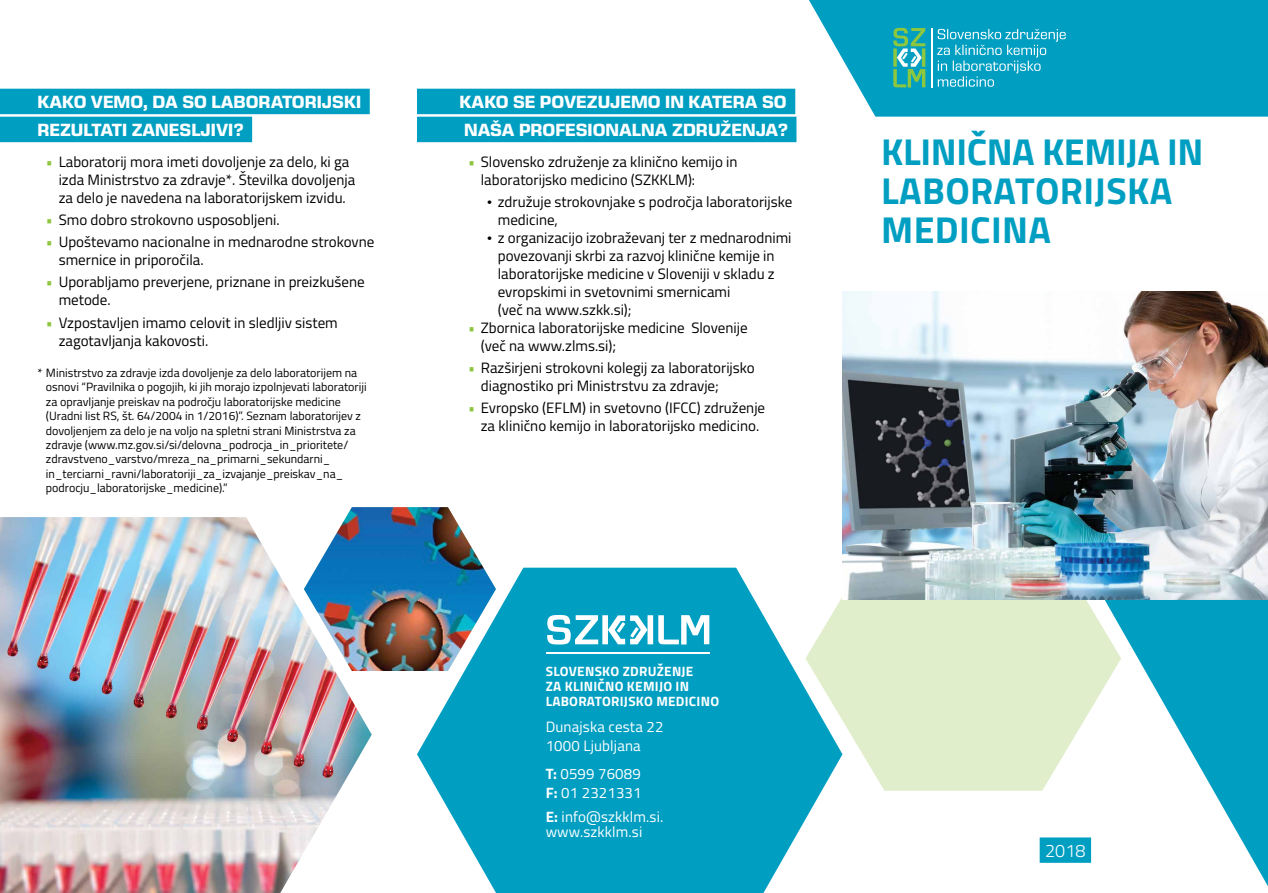
<style>
.page{position:relative;width:1268px;height:893px;background:#fff}
.page>*{position:absolute;margin:0;border:0;box-sizing:border-box;transform-origin:0 0}
.t1{font:700 37.5px/39px "Titillium";letter-spacing:.01em;color:#009fc2}
.t2{font:700 18px/28px "Eurostile Next LT Pro";color:#fff}
.t3{font:300 18px "Titillium";color:#fff}
.t4{font:15px/18px "Titillium";color:#000}
.t5{font:15px/19.2px "Titillium";letter-spacing:.01em;color:#fff}
.t6{font:700 13.5px/15px "Titillium";letter-spacing:.02em;color:#fff}
.t7{font:12px/14.4px "Titillium";color:#000}
.s1{color:#8dc63f}
.s2{font-family:"Courier New"}
.s3{font-weight:700}
</style>
<div class="page">
<img style="left:0;top:517px;width:372px;height:376px">
<svg style="left:417px;top:568px;width:405px;height:325px;background:#22abca"></svg>
<img style="left:304px;top:507px;width:192px;height:164px">
<svg style="left:805px;top:568px;width:295px;height:223px;background:#dbedd2"></svg>
<svg style="left:809px;top:0;width:458px;height:117px;background:#17a7c7"></svg>
<svg style="left:1100px;top:600px;width:167px;height:285px"></svg>
<svg style="left:547px;top:615px;width:162px;height:29px"></svg>
<hr style="left:546px;top:652px;width:164px;height:1px;background:#fff">
<div style="left:0;top:89px;width:369px;height:25px;background:#009fc2"></div>
<div style="left:0;top:117px;width:252px;height:25px;background:#009fc2"></div>
<div style="left:417px;top:89px;width:378px;height:25px;background:#009fc2"></div>
<div style="left:417px;top:117px;width:379px;height:25px;background:#009fc2"></div>
<img style="left:842px;top:291px;width:425px;height:309px">
<div style="left:1039px;top:837px;width:51px;height:26px;background:#009fc2"></div>
<svg style="left:937px;top:29px;width:128px;height:58px;background:#25adca"></svg>
<hr style="left:930px;top:28px;width:1px;height:60px;background:#fff">
<svg style="left:893px;top:28px;width:32px;height:59px;background:#4fb798"></svg>
<p class="t2" style="left:37px;top:88px;width:325px">KAKO VEMO, DA SO LABORATORIJSKI<br>REZULTATI ZANESLJIVI?</p>
<p class="t4" style="left:59px;top:152px;width:298px;text-indent:-13px"><span class="s1">•</span> Laboratorij mora imeti dovoljenje za delo, ki ga izda Ministrstvo za zdravje*. Številka dovoljenja za delo je navedena na laboratorijskem izvidu.</p>
<p class="t4" style="left:46px;top:210px;width:235px"><span class="s1">•</span> Smo dobro strokovno usposobljeni.</p>
<p class="t4" style="left:59px;top:232px;width:317px;text-indent:-13px"><span class="s1">•</span> Upoštevamo nacionalne in mednarodne strokovne smernice in priporočila.</p>
<p class="t4" style="left:59px;top:272px;width:307px;text-indent:-13px"><span class="s1">•</span> Uporabljamo preverjene, priznane in preizkušene metode.</p>
<p class="t4" style="left:59px;top:313px;width:280px;text-indent:-13px"><span class="s1">•</span> Vzpostavljen imamo celovit in sledljiv sistem zagotavljanja kakovosti.</p>
<p class="t7" style="left:46px;top:365px;width:322px;text-indent:-9px">* Ministrstvo za zdravje izda dovoljenje za delo laboratorijem na osnovi “Pravilnika o pogojih, ki jih morajo izpolnjevati laboratoriji za opravljanje preiskav na področju laboratorijske medicine (Uradni list RS, št. 64/2004 in 1/2016)”. Seznam laboratorijev z dovoljenjem za delo je na voljo na spletni strani Ministrstva za zdravje (www.mz.gov.si/si/delovna_podrocja_in_prioritete/ zdravstveno_varstvo/mreza_na_primarni_sekundarni_ in_terciarni_ravni/laboratoriji_za_izvajanje_preiskav_na_ podrocju_laboratorijske_medicine).”</p>
<p class="t2" style="left:459px;top:88px;width:330px">KAKO SE POVEZUJEMO IN KATERA SO<br>NAŠA PROFESIONALNA ZDRUŽENJA?</p>
<p class="t4" style="left:480px;top:152px;width:258px;text-indent:-13px"><span class="s1">•</span> Slovensko združenje za klinično kemijo in laboratorijsko medicino (SZKKLM):</p>
<p class="t4" style="left:497px;top:192px;width:296px;text-indent:-13px"><span class="s2">•</span> združuje strokovnjake s področja laboratorijske medicine,</p>
<p class="t4" style="left:497px;top:228px;width:295px;text-indent:-13px"><span class="s2">•</span> z organizacijo izobraževanj ter z mednarodnimi povezovanji skrbi za razvoj klinične kemije in laboratorijske medicine v Sloveniji v skladu z evropskimi in svetovnimi smernicami<br>(več na www.szkk.si);</p>
<p class="t4" style="left:480px;top:318px;width:268px;text-indent:-13px"><span class="s1">•</span> Zbornica laboratorijske medicine Slovenije (več na www.zlms.si);</p>
<p class="t4" style="left:480px;top:358px;width:275px;text-indent:-13px"><span class="s1">•</span> Razširjeni strokovni kolegij za laboratorijsko diagnostiko pri Ministrstvu za zdravje;</p>
<p class="t4" style="left:468px;top:398px;width:298px;text-align:center"><span class="s1">•</span> Evropsko (EFLM) in svetovno (IFCC) združenje za klinično kemijo in laboratorijsko medicino.</p>
<p class="t6" style="left:545px;top:663px;width:175px">SLOVENSKO ZDRUŽENJE<br>ZA KLINIČNO KEMIJO IN<br>LABORATORIJSKO MEDICINO</p>
<p class="t5" style="left:545px;top:716px;width:119px">Dunajska cesta 22<br>1000 Ljubljana</p>
<p class="t5" style="left:545px;top:763px;width:97px"><span class="s3">T:</span> 0599 76089<br><span class="s3">F:</span> 01 2321331</p>
<p class="t5" style="left:545px;top:808px;width:119px;line-height:15px"><span class="s3">E:</span> info@szkklm.si. www.szkklm.si</p>
<h1 class="t1" style="left:880px;top:130px;width:324px">KLINIČNA KEMIJA IN<br>LABORATORIJSKA<br>MEDICINA</h1>
<p class="t3" style="left:1044px;top:838px;width:42px">2018</p>
</div>
